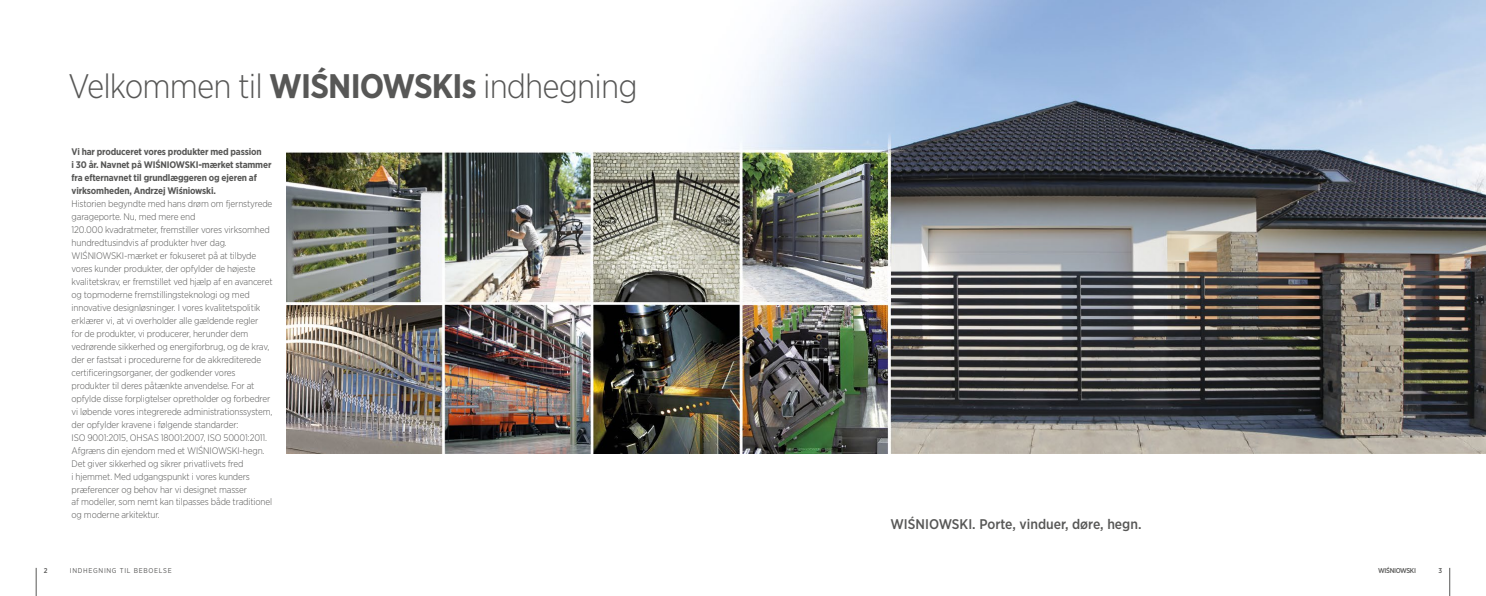
<style>
.page{position:relative;width:1486px;height:596px;background:#fff}
.page>*{position:absolute;margin:0;border:0;box-sizing:border-box;transform-origin:0 0}
.t1{font:300 34px "Gotham Narrow";letter-spacing:-.025em;color:#575756}
.t2{font:500 14px "Gotham Narrow";color:#575756}
.t3{font:300 9.5px/13px "Gotham Narrow";letter-spacing:-.015em;color:#575756}
.t4{font:700 9.5px/13px "Gotham Narrow";letter-spacing:-.015em;color:#575756}
.t5{font:7px "Gotham Narrow";letter-spacing:.1em;color:#575756}
.t6{font:500 7px "Gotham Narrow";letter-spacing:-.05em;color:#575756}
.s1{font-weight:700}
</style>
<div class="page">
<svg style="left:1449px;top:567px;width:1px;height:28px"></svg>
<svg style="left:36px;top:567px;width:1px;height:28px"></svg>
<img style="left:286px;top:0;width:1199px;height:453px">
<h1 class="t1" style="left:68px;top:65px;width:571px">Velkommen til <span class="s1">WIŚNIOWSKIs</span> indhegning</h1>
<p class="t4" style="left:72px;top:145px;width:201px">Vi har produceret vores produkter med passion<br>i 30 år. Navnet på WIŚNIOWSKI-mærket stammer fra efternavnet til grundlæggeren og ejeren af virksomheden, Andrzej Wiśniowski.</p>
<p class="t3" style="left:72px;top:197px;width:203px">Historien begyndte med hans drøm om fjernstyrede garageporte. Nu, med mere end<br>120.000 kvadratmeter, fremstiller vores virksomhed hundredtusindvis af produkter hver dag.<br>WIŚNIOWSKI-mærket er fokuseret på at tilbyde vores kunder produkter, der opfylder de højeste kvalitetskrav, er fremstillet ved hjælp af en avanceret og topmoderne fremstillingsteknologi og med innovative designløsninger. I vores kvalitetspolitik erklærer vi, at vi overholder alle gældende regler<br>for de produkter, vi producerer, herunder dem vedrørende sikkerhed og energiforbrug, og de krav, der er fastsat i procedurerne for de akkrediterede certificeringsorganer, der godkender vores produkter til deres påtænkte anvendelse. For at opfylde disse forpligtelser opretholder og forbedrer vi løbende vores integrerede administrationssystem, der opfylder kravene i følgende standarder:<br>ISO 9001:2015, OHSAS 18001:2007, ISO 50001:2011.<br>Afgræns din ejendom med et WIŚNIOWSKI-hegn.<br>Det giver sikkerhed og sikrer privatlivets fred<br>i hjemmet. Med udgangspunkt i vores kunders præferencer og behov har vi designet masser<br>af modeller, som nemt kan tilpasses både traditionel og moderne arkitektur.</p>
<h2 class="t2" style="left:890px;top:514px;width:252px">WIŚNIOWSKI. Porte, vinduer, døre, hegn.</h2>
<p class="t6" style="left:44px;top:566px;width:5px">2</p>
<p class="t5" style="left:70px;top:566px;width:103px">INDHEGNING TIL BEBOELSE</p>
<p class="t6" style="left:1378px;top:566px;width:39px">WIŚNIOWSKI</p>
<p class="t6" style="left:1438px;top:566px;width:5px">3</p>
</div>
